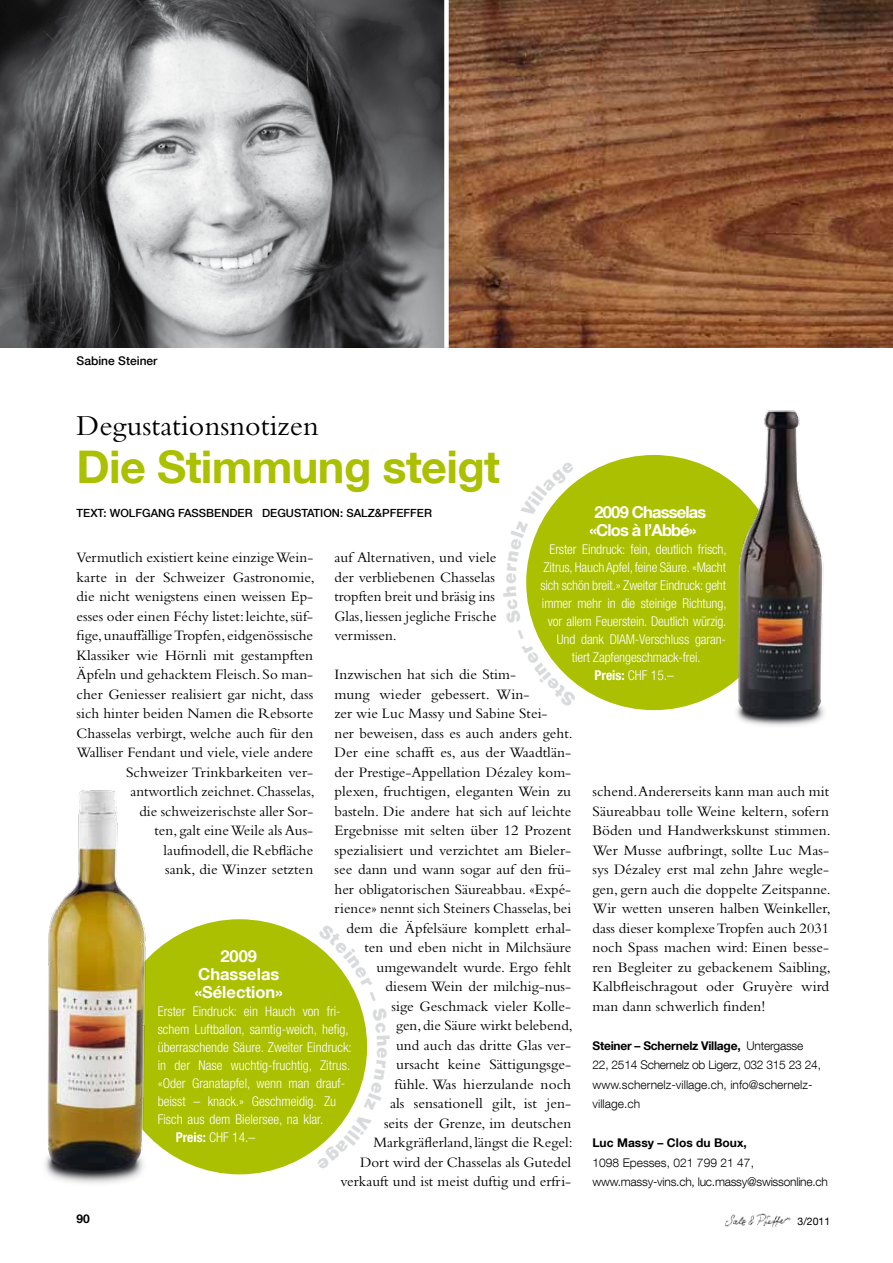
<style>
.page{position:relative;width:893px;height:1263px;background:#fff}
.page>*{position:absolute;margin:0;border:0;box-sizing:border-box;transform-origin:0 0}
.t1{font:700 45px "Helvetica Neue LT Com";letter-spacing:-.015em;color:#aac000}
.t2{font:30px "Bembo";color:#000}
.t3{font:700 16.5px/18px "Helvetica Neue LT Com";letter-spacing:-.05em;color:#fff}
.t4{font:700 16.5px/18px "Helvetica Neue LT Com";color:#fff;text-align:center}
.t5{font:15px/19.5px "Bembo";letter-spacing:.005em;color:#000;text-align:justify}
.t6{font:300 condensed 13.5px "Helvetica Neue LT Com";letter-spacing:-.01em;color:#fff}
.t7{font:300 12px/19.5px "Helvetica Neue LT Com";color:#000}
.t8{font:300 12px/19.5px "Helvetica Neue LT Com";letter-spacing:-.02em;color:#000}
.t9{font:700 12px "Helvetica Neue LT Com";letter-spacing:.005em;color:#000}
.t10{font:500 12px "Helvetica Neue LT Com";color:#000}
.t11{font:500 11.25px "Helvetica Neue LT Com";color:#000}
.t12{font:10.5px "Helvetica Neue LT Com";color:#000}
.s1{font-weight:700}
</style>
<div class="page">
<img style="left:725px;top:1213px;width:66px;height:15px">
<img style="left:449px;top:0;width:444px;height:348px">
<div style="left:526px;top:455px;width:255px;height:255px;background:#aac000;border-radius:50%"></div>
<img style="left:0;top:0;width:444px;height:348px">
<div style="left:112px;top:919px;width:255px;height:255px;background:#aac000;border-radius:50%"></div>
<img style="left:726px;top:410px;width:98px;height:316px">
<img style="left:45px;top:790px;width:108px;height:394px">
<svg style="left:526px;top:480px;width:51px;height:205px"></svg>
<svg style="left:316px;top:944px;width:52px;height:205px"></svg>
<p class="t10" style="left:77px;top:354px;width:83px">SABINE STEINER</p>
<h2 class="t2" style="left:77px;top:408px;width:244px">Degustationsnotizen</h2>
<h1 class="t1" style="left:77px;top:438px;width:425px">Die Stimmung steigt</h1>
<p class="t3" style="left:589px;top:503px;width:118px;text-indent:5px">2009 Chasselas «Clos à l’Abbé»</p>
<p class="t6" style="left:549px;top:542px;width:179px">Erster Eindruck: fein, deutlich frisch,</p>
<p class="t6" style="left:543px;top:560px;width:184px">Zitrus, Hauch Apfel, feine Säure. «Macht</p>
<p class="t6" style="left:540px;top:578px;width:187px">sich schön breit.» Zweiter Eindruck: geht</p>
<p class="t6" style="left:542px;top:596px;width:186px">immer mehr in die steinige Richtung,</p>
<p class="t6" style="left:548px;top:614px;width:180px">vor allem Feuerstein. Deutlich würzig.</p>
<p class="t6" style="left:557px;top:631px;width:171px">Und dank DIAM-Verschluss garan-</p>
<p class="t6" style="left:572px;top:649px;width:130px">tiert Zapfengeschmack-frei.</p>
<p class="t6" style="left:594px;top:667px;width:81px"><span class="s1">Preis:</span> CHF 15.–</p>
<p class="t11" style="left:77px;top:506px;width:357px">TEXT: WOLFGANG FASSBENDER DEGUSTATION: SALZ&amp;PFEFFER</p>
<p class="t5" style="left:77px;top:548px;width:240px;text-align:right">Vermutlich existiert keine einzige Wein&shy;karte in der Schweizer Gastronomie, die nicht wenigstens einen weissen Ep&shy;esses oder einen Féchy listet: leichte, süf&shy;fige, unauffällige Tropfen, eidgenössische Klassiker wie Hörnli mit gestampften Äpfeln und gehacktem Fleisch. So man&shy;cher Geniesser realisiert gar nicht, dass sich hinter beiden Namen die Rebsorte Chasselas verbirgt, welche auch für den Walliser Fendant und viele, viele andere Schweizer Trinkbarkeiten ver&shy;antwortlich zeichnet. Chasselas,<br>die schweizerischste aller Sor-<br>ten, galt eine Weile als Aus-<br>laufmodell, die Rebfläche<br>sank, die Winzer setzten</p>
<p class="t5" style="left:334px;top:548px;width:163px">auf Alternativen, und viele der verbliebenen Chasselas tropften breit und bräsig ins Glas, liessen jegliche Frische vermissen.</p>
<p class="t5" style="left:334px;top:665px;width:183px">Inzwischen hat sich die Stim-</p>
<p class="t5" style="left:334px;top:684px;width:196px">mung wieder gebessert. Win-</p>
<p class="t5" style="left:334px;top:704px;width:214px">zer wie Luc Massy und Sabine Stei-</p>
<p class="t5" style="left:334px;top:723px;width:240px">ner beweisen, dass es auch anders geht.</p>
<p class="t5" style="left:334px;top:743px;width:238px">Der eine schafft es, aus der Waadtlän-</p>
<p class="t5" style="left:334px;top:762px;width:238px">der Prestige-Appellation Dézaley kom-</p>
<p class="t5" style="left:334px;top:782px;width:238px">plexen, fruchtigen, eleganten Wein zu</p>
<p class="t5" style="left:334px;top:801px;width:238px">basteln. Die andere hat sich auf leichte</p>
<p class="t5" style="left:334px;top:821px;width:238px">Ergebnisse mit selten über 12 Prozent</p>
<p class="t5" style="left:334px;top:840px;width:238px">spezialisiert und verzichtet am Bieler-</p>
<p class="t5" style="left:334px;top:860px;width:238px">see dann und wann sogar auf den frü-</p>
<p class="t5" style="left:334px;top:879px;width:238px">her obligatorischen Säureabbau. «Expé-</p>
<p class="t5" style="left:334px;top:899px;width:238px">rience» nennt sich Steiners Chasselas, bei</p>
<p class="t5" style="left:346px;top:918px;width:226px">dem die Äpfelsäure komplett erhal-</p>
<p class="t5" style="left:364px;top:938px;width:208px">ten und eben nicht in Milchsäure</p>
<p class="t5" style="left:376px;top:957px;width:196px">umgewandelt wurde. Ergo fehlt</p>
<p class="t5" style="left:385px;top:977px;width:187px">diesem Wein der milchig-nus-</p>
<p class="t5" style="left:391px;top:996px;width:181px">sige Geschmack vieler Kolle-</p>
<p class="t5" style="left:396px;top:1016px;width:178px">gen, die Säure wirkt belebend,</p>
<p class="t5" style="left:396px;top:1035px;width:177px">und auch das dritte Glas ver-</p>
<p class="t5" style="left:396px;top:1055px;width:177px">ursacht keine Sättigungsge-</p>
<p class="t5" style="left:394px;top:1074px;width:178px">fühle. Was hierzulande noch</p>
<p class="t5" style="left:390px;top:1094px;width:183px">als sensationell gilt, ist jen-</p>
<p class="t5" style="left:384px;top:1113px;width:189px">seits der Grenze, im deutschen</p>
<p class="t5" style="left:373px;top:1133px;width:201px">Markgräflerland, längst die Regel:</p>
<p class="t5" style="left:360px;top:1152px;width:213px">Dort wird der Chasselas als Gutedel</p>
<p class="t5" style="left:340px;top:1172px;width:232px">verkauft und ist meist duftig und erfri-</p>
<p class="t5" style="left:592px;top:782px;width:240px">schend. Andererseits kann man auch mit Säureabbau tolle Weine keltern, sofern Böden und Handwerkskunst stimmen.<br>Wer Musse aufbringt, sollte Luc Mas&shy;sys Dézaley erst mal zehn Jahre wegle&shy;gen, gern auch die doppelte Zeitspanne.<br>Wir wetten unseren halben Weinkeller, dass dieser komplexe Tropfen auch 2031 noch Spass machen wird: Einen besse&shy;ren Begleiter zu gebackenem Saibling, Kalbfleischragout oder Gruyère wird man dann schwerlich finden!</p>
<p class="t7" style="left:592px;top:1036px;width:230px"><span class="s1">Steiner – Schernelz Village,</span> Untergasse 22, 2514 Schernelz ob Ligerz, 032 315 23 24, www.schernelz-village.ch, info@schernelz&shy;village.ch</p>
<p class="t9" style="left:592px;top:1135px;width:156px">Luc Massy – Clos du Boux,</p>
<p class="t8" style="left:592px;top:1153px;width:237px">1098 Epesses, 021 799 21 47, www.massy-vins.ch, luc.massy@swissonline.ch</p>
<p class="t4" style="left:195px;top:946px;width:89px">2009<br>Chasselas «Sélection»</p>
<p class="t6" style="left:158px;top:1003px;width:185px">Erster Eindruck: ein Hauch von fri-</p>
<p class="t6" style="left:158px;top:1021px;width:193px">schem Luftballon, samtig-weich, hefig,</p>
<p class="t6" style="left:158px;top:1039px;width:196px">überraschende Säure. Zweiter Eindruck:</p>
<p class="t6" style="left:158px;top:1057px;width:194px">in der Nase wuchtig-fruchtig, Zitrus.</p>
<p class="t6" style="left:158px;top:1075px;width:189px">«Oder Granatapfel, wenn man drauf-</p>
<p class="t6" style="left:158px;top:1093px;width:180px">beisst – knack.» Geschmeidig. Zu</p>
<p class="t6" style="left:158px;top:1111px;width:167px">Fisch aus dem Bielersee, na klar.</p>
<p class="t6" style="left:176px;top:1129px;width:81px"><span class="s1">Preis:</span> CHF 14.–</p>
<p class="t9" style="left:77px;top:1211px;width:15px">90</p>
<p class="t12" style="left:797px;top:1215px;width:34px">3/2011</p>
</div>
